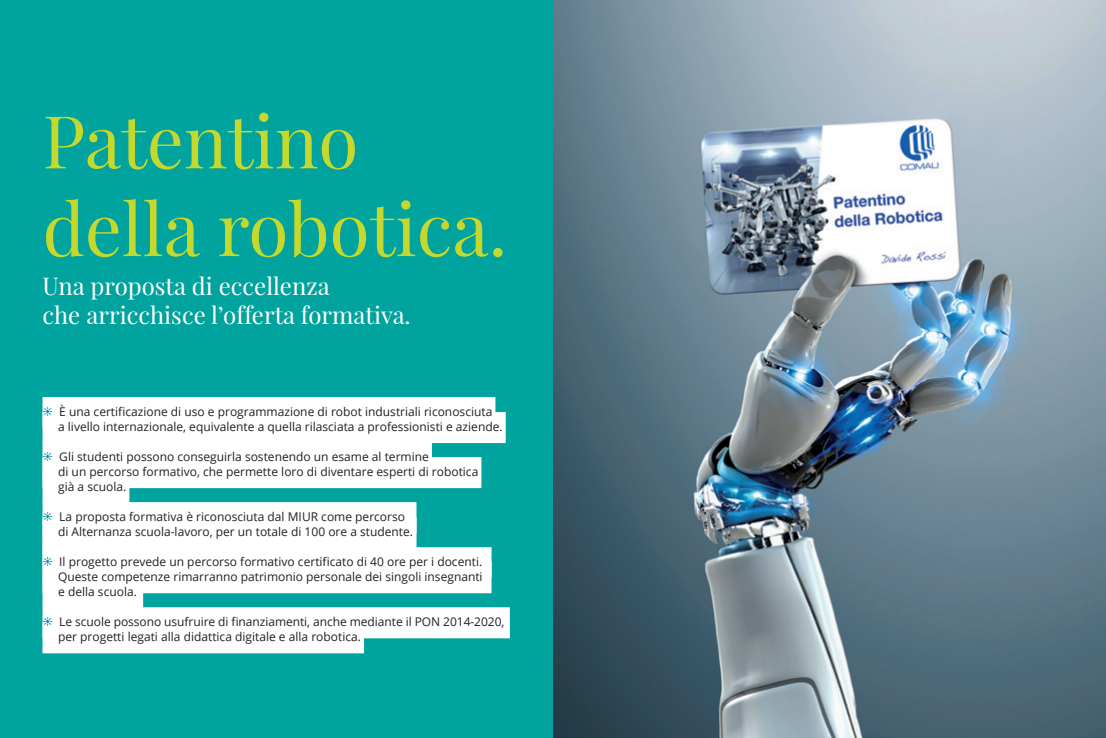
<style>
.page{position:relative;width:1106px;height:738px;background:#fff}
.page>*{position:absolute;margin:0;border:0;box-sizing:border-box;transform-origin:0 0}
.t1{font:73px/87.6px "Playfair Display";color:#c4d82d}
.t2{font:24px/28.8px "Playfair Display";color:#fff}
.t3{font:12px/15px "Open Sans";color:#231f20}
.s1{font-family:"Minion Pro";font-size:17px;color:#008fb3}
</style>
<div class="page">
<div style="left:0;top:0;width:553px;height:737px;background:#00a39d"></div>
<div style="left:43px;top:396px;width:452px;height:31px;background:#fff"></div>
<div style="left:43px;top:411px;width:463px;height:31px;background:#fff"></div>
<div style="left:43px;top:441px;width:389px;height:31px;background:#fff"></div>
<div style="left:43px;top:456px;width:438px;height:31px;background:#fff"></div>
<div style="left:43px;top:471px;width:86px;height:31px;background:#fff"></div>
<div style="left:43px;top:501px;width:373px;height:31px;background:#fff"></div>
<div style="left:43px;top:516px;width:373px;height:31px;background:#fff"></div>
<div style="left:43px;top:546px;width:448px;height:31px;background:#fff"></div>
<div style="left:43px;top:561px;width:448px;height:31px;background:#fff"></div>
<div style="left:43px;top:576px;width:100px;height:31px;background:#fff"></div>
<div style="left:43px;top:606px;width:467px;height:31px;background:#fff"></div>
<div style="left:43px;top:621px;width:321px;height:31px;background:#fff"></div>
<img style="left:553px;top:0;width:553px;height:737px">
<h1 class="t1" style="left:43px;top:97px;width:466px">Patentino della robotica.</h1>
<h2 class="t2" style="left:43px;top:271px;width:369px">Una proposta di eccellenza<br>che arricchisce l’offerta formativa.</h2>
<p class="t3" style="left:58px;top:403px;width:446px;text-indent:-16px"><span class="s1">•</span> È una certificazione di uso e programmazione di robot industriali riconosciuta<br>a livello internazionale, equivalente a quella rilasciata a professionisti e aziende.</p>
<p class="t3" style="left:58px;top:448px;width:422px;text-indent:-16px"><span class="s1">•</span> Gli studenti possono conseguirla sostenendo un esame al termine<br>di un percorso formativo, che permette loro di diventare esperti di robotica già a scuola.</p>
<p class="t3" style="left:58px;top:508px;width:356px;text-indent:-16px"><span class="s1">•</span> La proposta formativa è riconosciuta dal MIUR come percorso di Alternanza scuola-lavoro, per un totale di 100 ore a studente.</p>
<p class="t3" style="left:58px;top:553px;width:426px;text-align:justify;text-indent:-16px"><span class="s1">•</span> Il progetto prevede un percorso formativo certificato di 40 ore per i docenti.<br>Queste competenze rimarranno patrimonio personale dei singoli insegnanti e della scuola.</p>
<p class="t3" style="left:58px;top:613px;width:448px;text-indent:-16px"><span class="s1">•</span> Le scuole possono usufruire di finanziamenti, anche mediante il PON 2014-2020, per progetti legati alla didattica digitale e alla robotica.</p>
</div>
